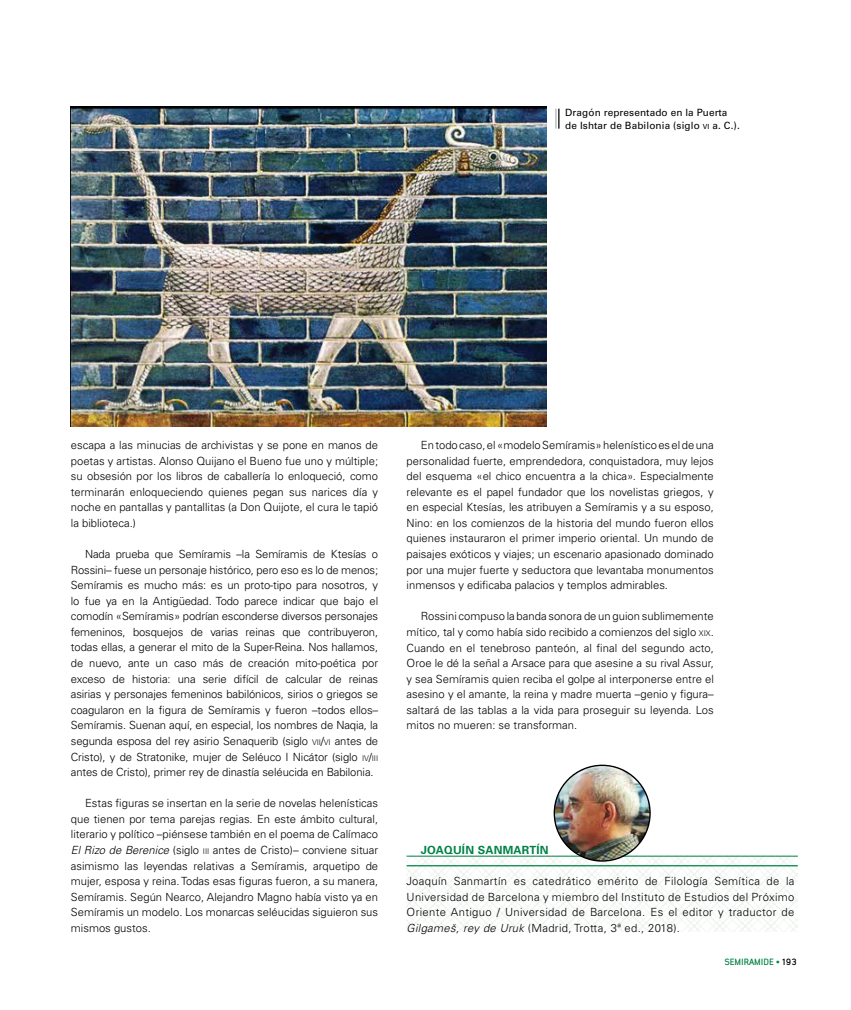
<style>
.page{position:relative;width:851px;height:1010px;background:#fff}
.page>*{position:absolute;margin:0;border:0;box-sizing:border-box;transform-origin:0 0}
.t1{font:300 11.25px/15.6px "Univers LT Std";color:#000;text-align:justify}
.t2{font:700 11.25px "Univers LT Std";letter-spacing:.02em;color:#008146}
.t3{font:10px/12.5px "Univers LT Std";letter-spacing:.01em;color:#000}
.t4{font:700 8.75px "Early Times";color:#008146}
.s1{font-size:7px}
.s2{font-size:7.88px}
.s3{font-style:italic}
.s4{color:#000}
</style>
<div class="page">
<img style="left:406px;top:857px;width:391px;height:75px">
<hr style="left:406px;top:865px;width:391px;height:1px;background:#008146">
<hr style="left:406px;top:856px;width:391px;height:1px;background:#008146">
<img style="left:554px;top:765px;width:96px;height:96px;border-radius:48px">
<img style="left:71px;top:106px;width:475px;height:320px">
<svg style="left:555px;top:109px;width:4px;height:20px"></svg>
<p class="t3" style="left:565px;top:107px;width:176px">Dragón representado en la Puerta de Ishtar de Babilonia (siglo <span class="s1">vi</span> a. C.).</p>
<p class="t1" style="left:71px;top:437px;width:309px">escapa a las minucias de archivistas y se pone en manos de poetas y artistas. Alonso Quijano el Bueno fue uno y múltiple; su obsesión por los libros de caballería lo enloqueció, como terminarán enloqueciendo quienes pegan sus narices día y noche en pantallas y pantallitas (a Don Quijote, el cura le tapió la biblioteca.)</p>
<p class="t1" style="left:71px;top:546px;width:309px;text-indent:14px">Nada prueba que Semíramis –la Semíramis de Ktesías o Rossini– fuese un personaje histórico, pero eso es lo de menos; Semíramis es mucho más: es un proto-tipo para nosotros, y lo fue ya en la Antigüedad. Todo parece indicar que bajo el comodín «Semíramis» podrían esconderse diversos personajes femeninos, bosquejos de varias reinas que contribuyeron, todas ellas, a generar el mito de la Super-Reina. Nos hallamos, de nuevo, ante un caso más de creación mito-poética por exceso de historia: una serie difícil de calcular de reinas asirias y personajes femeninos babilónicos, sirios o griegos se coagularon en la figura de Semíramis y fueron –todos ellos– Semíramis. Suenan aquí, en especial, los nombres de Naqia, la segunda esposa del rey asirio Senaquerib (siglo <span class="s2">VII</span>/<span class="s2">VI</span> antes de Cristo), y de Stratonike, mujer de Seléuco I Nicátor (siglo <span class="s2">IV</span>/<span class="s2">III </span>antes de Cristo), primer rey de dinastía seléucida en Babilonia.</p>
<p class="t1" style="left:71px;top:795px;width:309px;text-indent:14px">Estas figuras se insertan en la serie de novelas helenísticas que tienen por tema parejas regias. En este ámbito cultural, literario y político –piénsese también en el poema de Calímaco <span class="s3">El Rizo de Berenice</span> (siglo <span class="s2">III</span> antes de Cristo)– conviene situar asimismo las leyendas relativas a Semíramis, arquetipo de mujer, esposa y reina. Todas esas figuras fueron, a su manera, Semíramis. Según Nearco, Alejandro Magno había visto ya en Semíramis un modelo. Los monarcas seléucidas siguieron sus mismos gustos.</p>
<p class="t1" style="left:406px;top:437px;width:309px;text-indent:14px">En todo caso, el «modelo Semíramis» helenístico es el de una personalidad fuerte, emprendedora, conquistadora, muy lejos del esquema «el chico encuentra a la chica». Especialmente relevante es el papel fundador que los novelistas griegos, y en especial Ktesías, les atribuyen a Semíramis y a su esposo, Nino: en los comienzos de la historia del mundo fueron ellos quienes instauraron el primer imperio oriental. Un mundo de paisajes exóticos y viajes; un escenario apasionado dominado por una mujer fuerte y seductora que levantaba monumentos inmensos y edificaba palacios y templos admirables.</p>
<p class="t1" style="left:406px;top:608px;width:309px;text-indent:14px">Rossini compuso la banda sonora de un guion sublimemente mítico, tal y como había sido recibido a comienzos del siglo <span class="s2">XIX</span>.<br>Cuando en el tenebroso panteón, al final del segundo acto, Oroe le dé la señal a Arsace para que asesine a su rival Assur, y sea Semíramis quien reciba el golpe al interponerse entre el asesino y el amante, la reina y madre muerta –genio y figura– saltará de las tablas a la vida para proseguir su leyenda. Los mitos no mueren: se transforman.</p>
<p class="t2" style="left:420px;top:843px;width:129px">JOAQUÍN SANMARTÍN</p>
<p class="t1" style="left:406px;top:873px;width:389px">Joaquín Sanmartín es catedrático emérito de Filología Semítica de la Universidad de Barcelona y miembro del Instituto de Estudios del Próximo Oriente Antiguo / Universidad de Barcelona. Es el editor y traductor de <span class="s3">Gilgameš, rey de Uruk</span> (Madrid, Trotta, 3ª ed., 2018).</p>
<p class="t4" style="left:724px;top:957px;width:74px">SEMIRAMIDE • <span class="s4">193</span></p>
</div>
